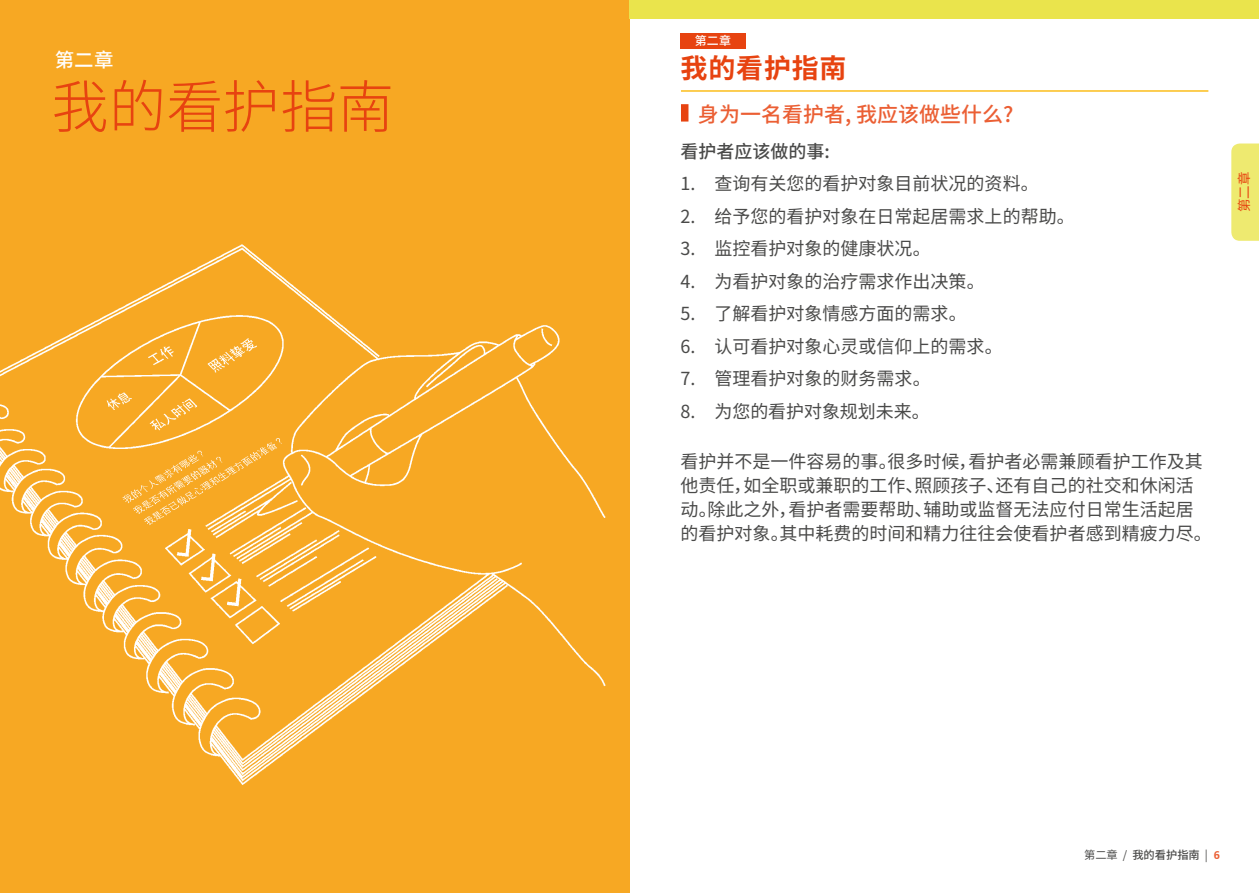
<style>
.page{position:relative;width:1259px;height:893px;background:#fff}
.page>*{position:absolute;margin:0;border:0;box-sizing:border-box;transform-origin:0 0}
.t1{font:300 57px "Noto Sans SC";letter-spacing:.005em;color:#e74310}
.t2{font:700 27px "Noto Sans SC";letter-spacing:.03em;color:#e74310}
.t3{font:500 21px "Noto Sans SC";color:#eb5f34}
.t4{font:500 19.5px "Noto Sans SC";color:#fff}
.t5{font:18px/24px "Noto Sans SC";color:#4a4a49}
.t6{font:500 18px "Noto Sans SC";color:#4a4a49}
.t7{font:13.5px "Noto Sans SC";color:#e74310}
.t8{font:500 12px "Noto Sans SC";color:#fff}
.t9{font:500 11.25px "Noto Sans SC";color:#4a4a49}
.t10{font:700 11.25px "Frutiger CE";color:#eb5f34}
.s1{font-weight:400}
</style>
<div class="page">
<div style="left:0;top:0;width:629px;height:893px;background:#f7a823"></div>
<div style="left:629px;top:0;width:630px;height:18px;background:#eae44c"></div>
<hr style="left:681px;top:90px;width:527px;height:2px;background:#fcbd1b">
<div style="left:681px;top:104px;width:7px;height:18px;background:#e74310"></div>
<div style="left:680px;top:33px;width:65px;height:16px;background:#e74310"></div>
<div style="left:1231px;top:144px;width:28px;height:97px;background:#eeea70"></div>
<img style="left:0;top:244px;width:606px;height:541px">
<p class="t8" style="left:695px;top:34px;width:38px">第二章</p>
<p class="t4" style="left:55px;top:48px;width:60px">第二章</p>
<h2 class="t2" style="left:680px;top:53px;width:168px">我的看护指南</h2>
<h1 class="t1" style="left:51px;top:75px;width:344px">我的看护指南</h1>
<p class="t3" style="left:698px;top:102px;width:317px">身为一名看护者, 我应该做些什么?</p>
<p class="t6" style="left:680px;top:141px;width:151px">看护者应该做的事:</p>
<p class="t5" style="left:680px;top:172px;width:360px">1. 查询有关您的看护对象目前状况的资料。</p>
<p class="t5" style="left:680px;top:205px;width:396px">2. 给予您的看护对象在日常起居需求上的帮助。</p>
<p class="t5" style="left:680px;top:237px;width:252px">3. 监控看护对象的健康状况。</p>
<p class="t5" style="left:680px;top:270px;width:306px">4. 为看护对象的治疗需求作出决策。</p>
<p class="t5" style="left:680px;top:302px;width:288px">5. 了解看护对象情感方面的需求。</p>
<p class="t5" style="left:680px;top:335px;width:324px">6. 认可看护对象心灵或信仰上的需求。</p>
<p class="t5" style="left:680px;top:367px;width:252px">7. 管理看护对象的财务需求。</p>
<p class="t5" style="left:680px;top:400px;width:251px">8. 为您的看护对象规划未来。</p>
<p class="t5" style="left:680px;top:450px;width:533px">看护并不是一件容易的事。很多时候，看护者必需兼顾看护工作及其他责任，如全职或兼职的工作、照顾孩子、还有自己的社交和休闲活动。除此之外，看护者需要帮助、辅助或监督无法应付日常生活起居的看护对象。其中耗费的时间和精力往往会使看护者感到精疲力尽。</p>
<p class="t7" style="left:1236px;top:212px;width:42px;rotate:-90deg">第二章</p>
<p class="t9" style="left:1084px;top:849px;width:125px"><span class="s1">第二章 /</span> 我的看护指南 <span class="s1">|</span></p>
<p class="t10" style="left:1214px;top:848px;width:8px">6</p>
</div>
